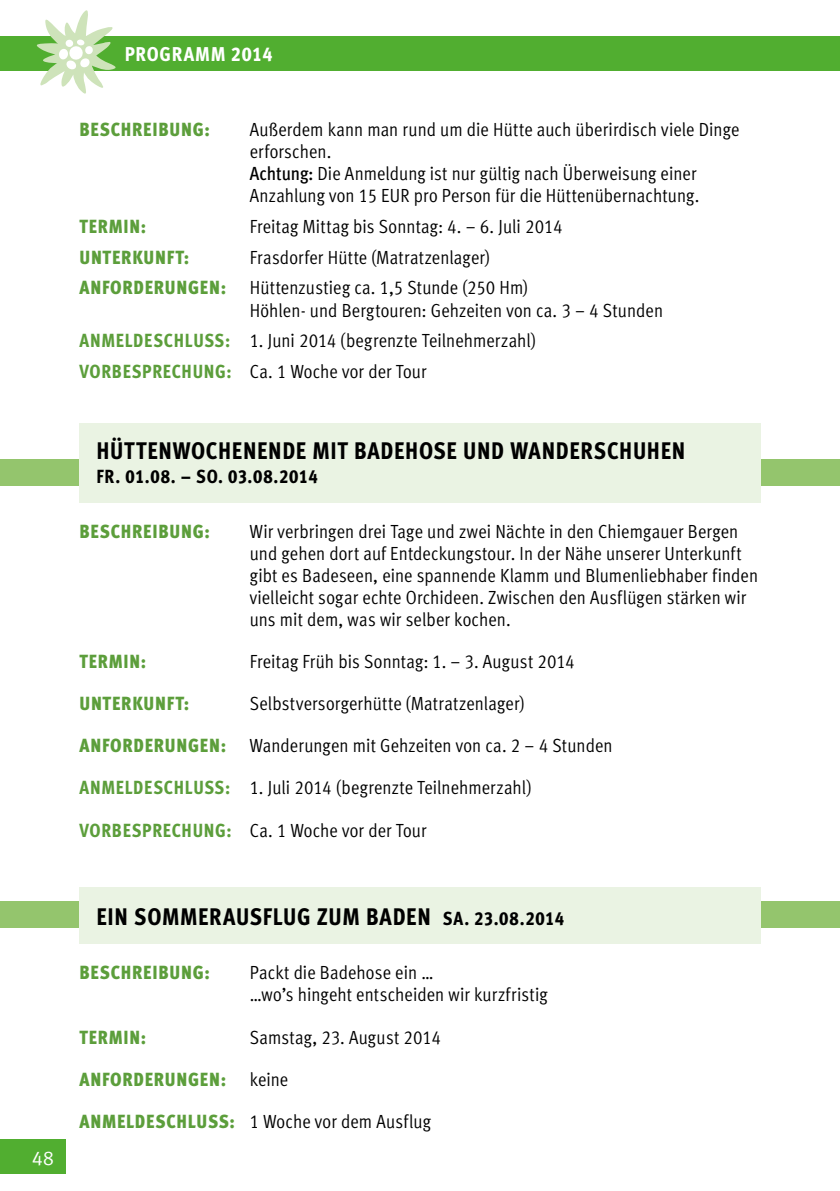
<style>
.page{position:relative;width:840px;height:1191px;background:#fff}
.page>*{position:absolute;margin:0;border:0;box-sizing:border-box;transform-origin:0 0}
.t1{font:24px "Meta Cond Extra Bold LF";letter-spacing:.03em;color:#000}
.t2{font:20px "Meta Cond Extra Bold LF";letter-spacing:.035em;color:#fff}
.t3{font:20px "Meta Caps";color:#fff}
.t4{font:19px/22px "Meta Cond Normal LF";letter-spacing:.005em;color:#000}
.t5{font:19px "Meta Cond Black LF";letter-spacing:.04em;color:#5c9e3b}
.t6{font:19px "Meta Cond Extra Bold LF";letter-spacing:.035em;color:#000}
.s1{font-family:"Meta Cond Medium LF"}
.s2{font-family:"Meta Cond Black LF";color:#5c9e3b}
.s3{font-family:"Meta Cond Extra Bold LF";color:#5c9e3b}
.s4{font-size:19px}
.s5{font-family:"Meta Cond Normal LF";color:#000}
</style>
<div class="page">
<div style="left:0;top:1140px;width:65px;height:34px;background:#51ae30"></div>
<div style="left:0;top:37px;width:839px;height:34px;background:#51ae30"></div>
<svg style="left:34px;top:10px;width:87px;height:84px"></svg>
<div style="left:0;top:460px;width:839px;height:26px;background:#94c56d"></div>
<div style="left:79px;top:423px;width:681px;height:79px;background:#eaf3e3"></div>
<div style="left:0;top:901px;width:839px;height:27px;background:#94c56d"></div>
<div style="left:79px;top:887px;width:681px;height:57px;background:#eaf3e3"></div>
<p class="t2" style="left:125px;top:42px;width:149px">PROGRAMM 2014</p>
<p class="t5" style="left:79px;top:118px;width:132px">BESCHREIBUNG:</p>
<p class="t4" style="left:249px;top:118px;width:491px">Außerdem kann man rund um die Hütte auch überirdisch viele Dinge erforschen.<br><span class="s1">Achtung:</span> Die Anmeldung ist nur gültig nach Überweisung einer Anzahlung von 15 EUR pro Person für die Hüttenübernachtung.</p>
<p class="t5" style="left:79px;top:215px;width:68px">TERMIN:</p>
<p class="t4" style="left:249px;top:215px;width:314px">Freitag Mittag bis Sonntag: 4. – 6. Juli 2014</p>
<p class="t5" style="left:79px;top:245px;width:111px">UNTERKUNFT:</p>
<p class="t4" style="left:79px;top:241px;width:450px;line-height:30.8px;text-indent:170px">Frasdorfer Hütte (Matratzenlager)<br><span class="s2">ANFORDERUNGEN:</span> Hüttenzustieg ca. 1,5 Stunde (250 Hm)</p>
<p class="t4" style="left:79px;top:294px;width:584px;line-height:30.8px;text-indent:170px">Höhlen- und Bergtouren: Gehzeiten von ca. 3 – 4 Stunden<br><span class="s3">ANMELDESCHLUSS:</span> 1. Juni 2014 (begrenzte Teilnehmerzahl)<br><span class="s3">VORBESPRECHUNG:</span> Ca. 1 Woche vor der Tour</p>
<p class="t1" style="left:96px;top:437px;width:590px">HÜTTENWOCHENENDE MIT BADEHOSE UND WANDERSCHUHEN</p>
<p class="t6" style="left:96px;top:465px;width:223px">FR. 01.08. – SO. 03.08.2014</p>
<p class="t5" style="left:79px;top:519px;width:132px">BESCHREIBUNG:</p>
<p class="t4" style="left:249px;top:520px;width:509px">Wir verbringen drei Tage und zwei Nächte in den Chiemgauer Bergen und gehen dort auf Entdeckungstour. In der Nähe unserer Unterkunft gibt es Badeseen, eine spannende Klamm und Blumenliebhaber finden vielleicht sogar echte Orchideen. Zwischen den Ausflügen stärken wir uns mit dem, was wir selber kochen.</p>
<p class="t5" style="left:79px;top:650px;width:68px">TERMIN:</p>
<p class="t4" style="left:249px;top:650px;width:326px">Freitag Früh bis Sonntag: 1. – 3. August 2014</p>
<p class="t5" style="left:79px;top:692px;width:111px">UNTERKUNFT:</p>
<p class="t4" style="left:249px;top:692px;width:276px">Selbstversorgerhütte (Matratzenlager)</p>
<p class="t4" style="left:79px;top:734px;width:534px"><span class="s2">ANFORDERUNGEN:</span> Wanderungen mit Gehzeiten von ca. 2 – 4 Stunden</p>
<p class="t4" style="left:79px;top:777px;width:453px"><span class="s3">ANMELDESCHLUSS:</span> 1. Juli 2014 (begrenzte Teilnehmerzahl)</p>
<p class="t4" style="left:79px;top:819px;width:348px"><span class="s3">VORBESPRECHUNG:</span> Ca. 1 Woche vor der Tour</p>
<p class="t3" style="left:32px;top:1146px;width:23px">48</p>
<p class="t1" style="left:96px;top:902px;width:469px">EIN SOMMERAUSFLUG ZUM BADEN <span class="s4">SA. 23.08.2014</span></p>
<p class="t5" style="left:79px;top:961px;width:132px">BESCHREIBUNG:</p>
<p class="t4" style="left:249px;top:961px;width:299px">Packt die Badehose ein …<br>…wo’s hingeht entscheiden wir kurzfristig</p>
<p class="t5" style="left:79px;top:1025px;width:68px">TERMIN:</p>
<p class="t4" style="left:249px;top:1026px;width:192px">Samstag, 23. August 2014</p>
<p class="t5" style="left:79px;top:1067px;width:210px">ANFORDERUNGEN: <span class="s5">keine</span></p>
<p class="t4" style="left:79px;top:1110px;width:353px"><span class="s2">ANMELDESCHLUSS:</span> 1 Woche vor dem Ausflug</p>
</div>
